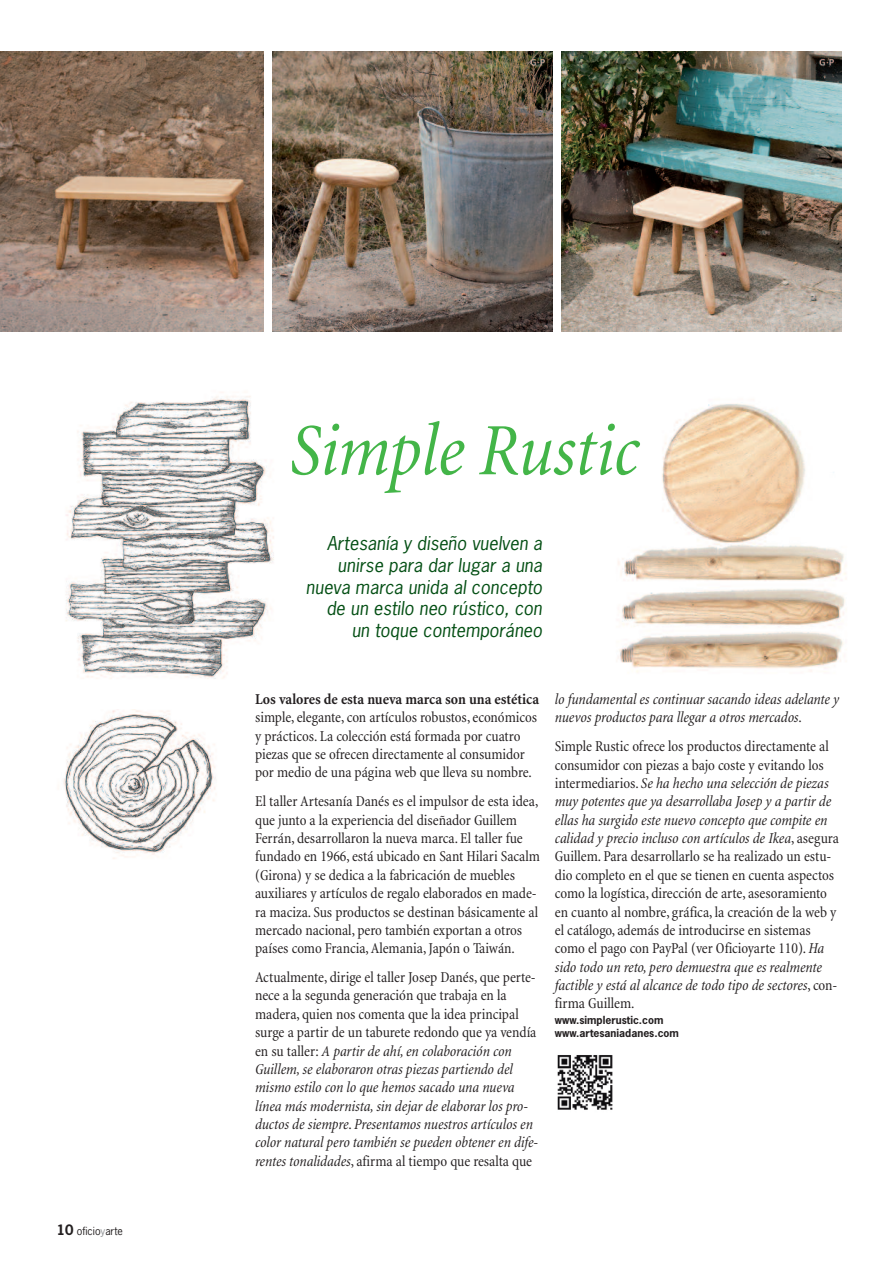
<style>
.page{position:relative;width:893px;height:1263px;background:#fff}
.page>*{position:absolute;margin:0;border:0;box-sizing:border-box;transform-origin:0 0}
.t1{font:italic condensed 75px "Minion";letter-spacing:-.005em;color:#43b548}
.t2{font:italic 18px/21.6px "News Gothic";letter-spacing:.005em;color:#044f14;text-align:right}
.t3{font:condensed 15.3px/18.3px "Minion";letter-spacing:-.005em;color:#231f20}
.t4{font:italic condensed 15.3px/18.3px "Minion";letter-spacing:-.005em;color:#231f20}
.t5{font:700 condensed 15.3px "Minion";letter-spacing:-.005em;color:#231f20}
.t6{font:700 10.5px/12.6px "News Gothic";color:#231f20}
.t7{font:10.5px "News Gothic";color:#231f20}
.s1{font-weight:700;font-size:13.5px}
.s2{color:#939598}
.s3{font-style:normal}
.s4{font-style:italic}
</style>
<div class="page">
<img style="left:618px;top:403px;width:229px;height:270px">
<img style="left:63px;top:710px;width:153px;height:149px">
<img style="left:66px;top:392px;width:208px;height:287px">
<img style="left:0;top:51px;width:264px;height:281px">
<img style="left:272px;top:51px;width:281px;height:281px">
<img style="left:561px;top:51px;width:281px;height:281px">
<img style="left:557px;top:1055px;width:56px;height:55px">
<p class="t7" style="left:57px;top:1225px;width:68px"><span class="s1">10</span> oficio<span class="s2">y</span>arte</p>
<h1 class="t1" style="left:290px;top:421px;width:351px">Simple Rustic</h1>
<p class="t2" style="left:306px;top:533px;width:238px">Artesanía y diseño vuelven a unirse para dar lugar a una nueva marca unida al concepto de un estilo neo rústico, con un toque contemporáneo</p>
<p class="t5" style="left:255px;top:693px;width:285px">Los valores de esta nueva marca son una estética</p>
<p class="t3" style="left:255px;top:710px;width:283px">simple,elegante,con artículos robustos,económicos y prácticos. La colección está formada por cuatro piezas que se ofrecen directamente al consumidor por medio de una página web que lleva su nombre.</p>
<p class="t3" style="left:255px;top:794px;width:286px">El taller Artesanía Danés es el impulsor de esta idea, que junto a la experiencia del diseñador Guillem Ferrán, desarrollaron la nueva marca. El taller fue fundado en 1966,está ubicado en Sant Hilari Sacalm (Girona) y se dedica a la fabricación de muebles auxiliares y artículos de regalo elaborados en made&shy;ra maciza. Sus productos se destinan básicamente al mercado nacional, pero también exportan a otros países como Francia,Alemania, Japón o Taiwán.</p>
<p class="t4" style="left:255px;top:969px;width:285px"><span class="s3">Actualmente, dirige el taller Josep Danés, que perte&shy;nece a la segunda generación que trabaja en la madera, quien nos comenta que la idea principal surge a partir de un taburete redondo que ya vendía en su taller:</span> A partir de ahí, en colaboración con Guillem, se elaboraron otras piezas partiendo del mismo estilo con lo que hemos sacado una nueva línea más modernista, sin dejar de elaborar los pro&shy;ductos de siempre<span class="s3">.</span> Presentamos nuestros artículos en color natural pero también se pueden obtener en dife&shy;rentes tonalidades<span class="s3">, afirma al tiempo que resalta que</span></p>
<p class="t4" style="left:555px;top:691px;width:286px">lo fundamental es continuar sacando ideas adelante y nuevos productos para llegar a otros mercados<span class="s3">.</span></p>
<p class="t3" style="left:555px;top:738px;width:286px">Simple Rustic ofrece los productos directamente al consumidor con piezas a bajo coste y evitando los intermediarios. <span class="s4">Se ha hecho una selección de piezas muy potentes que ya desarrollaba Josep y a partir de ellas ha surgido este nuevo concepto que compite en calidad y precio incluso con artículos de Ikea</span>, asegura Guillem. Para desarrollarlo se ha realizado un estu&shy;dio completo en el que se tienen en cuenta aspectos como la logística, dirección de arte, asesoramiento en cuanto al nombre, gráfica, la creación de la web y el catálogo, además de introducirse en sistemas como el pago con PayPal (ver Oficioyarte 110).<span class="s4">Ha sido todo un reto, pero demuestra que es realmente factible y está al alcance de todo tipo de sectores</span>,con&shy;firma Guillem.</p>
<p class="t6" style="left:555px;top:1014px;width:125px">www.simplerustic.com www.artesaniadanes.com</p>
</div>
